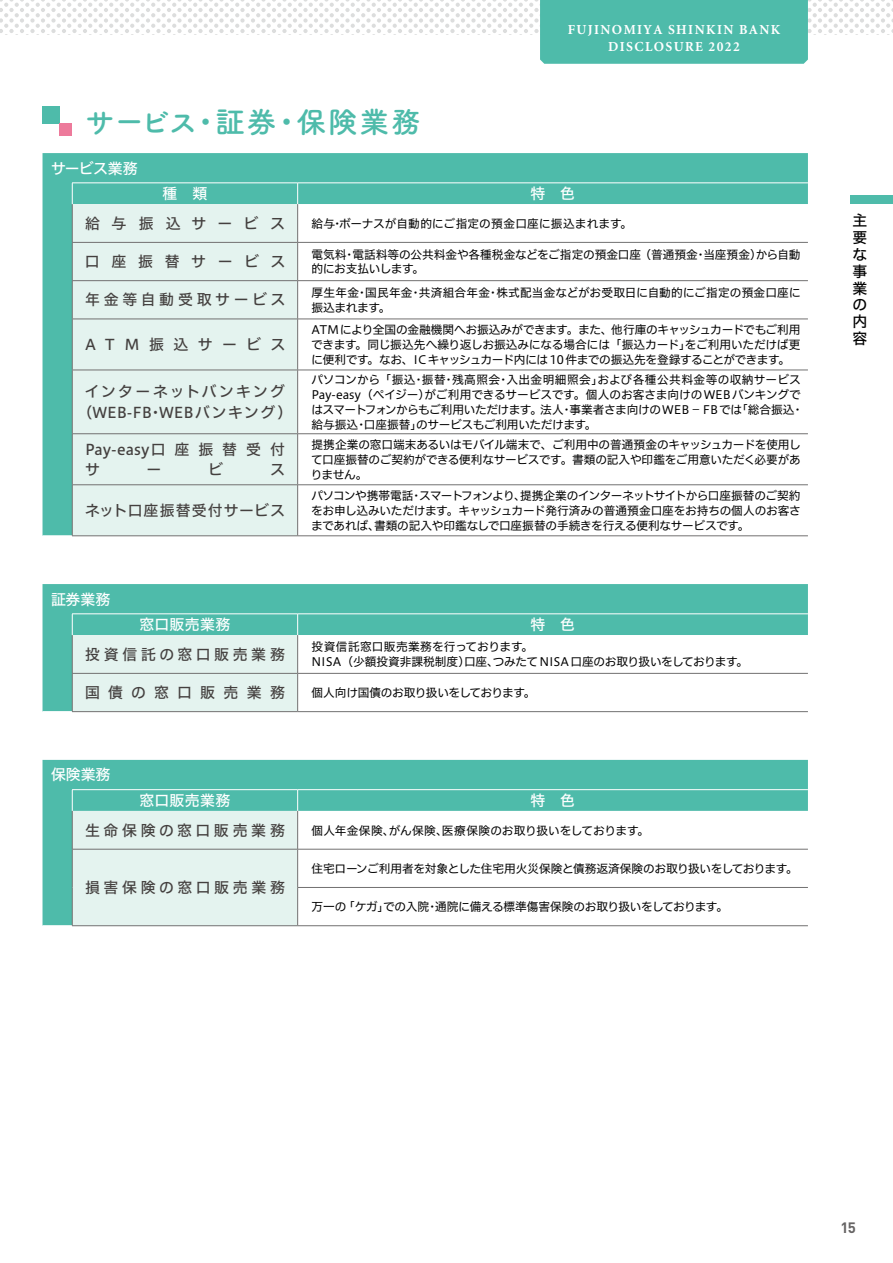
<style>
.page{position:relative;width:893px;height:1263px;background:#fff}
.page>*{position:absolute;margin:0;border:0;box-sizing:border-box;transform-origin:0 0}
.t1{font:29.7px "Tsuku A Rd Gothic Std B";letter-spacing:.06em;color:#4ebbaa}
.t2{font:14.85px "Hiragino UD Sans F Std W5";letter-spacing:.24em;color:#44403f}
.t3{font:14.85px "Hiragino UD Sans F Std W5";color:#fff}
.t4{font:14.85px/20.2px "Hiragino UD Sans F Std W5";letter-spacing:.11em;color:#44403f;text-align:center}
.t5{font:14.85px/20.2px "Hiragino UD Sans F Std W5";letter-spacing:.005em;color:#44403f}
.t6{font:14.85px "Hiragino UD Sans F Std W5";letter-spacing:.06em;color:#44403f}
.t7{font:14.85px "Hiragino UD Sans F Std W5";letter-spacing:.63em;color:#44403f}
.t8{font:14.85px "Hiragino UD Sans F Std W5";letter-spacing:.555em;color:#44403f}
.t9{font:14.85px "Hiragino UD Sans F Std W5";letter-spacing:.785em;color:#44403f}
.t10{font:14.85px "Hiragino UD Sans F Std W5";letter-spacing:.775em;color:#44403f}
.t11{font:14.85px/17px "Hiragino UD Sans F Std W5";color:#000;text-align:justify}
.t12{font:700 14.85px "DIN";color:#666464}
.t13{font:700 13.8px/17px "Minion";letter-spacing:.1em;color:#fff;text-align:center}
.t14{font:11.7px/14.9px "Hiragino UD Sans F Std W4";letter-spacing:-.015em;color:#000}
.t15{font:11.7px/14.9px "Hiragino UD Sans F Std W4";letter-spacing:.01em;color:#000}
.t16{font:11.7px "Hiragino UD Sans F Std W4";letter-spacing:-.035em;color:#000}
</style>
<div class="page">
<svg style="left:0;top:0;width:893px;height:33px"></svg>
<div style="left:43px;top:106px;width:17px;height:17px;background:#4ebbaa"></div>
<div style="left:60px;top:123px;width:12px;height:13px;background:#ed7a9b"></div>
<div style="left:43px;top:153px;width:765px;height:382px;background:#4ebbaa"></div>
<div style="left:73px;top:204px;width:224px;height:331px;background:#e4f3ef"></div>
<svg style="left:298px;top:204px;width:510px;height:331px"></svg>
<svg style="left:43px;top:535px;width:29px;height:1px"></svg>
<hr style="left:72px;top:183px;width:226px;height:1px;background:#fff">
<svg style="left:72px;top:183px;width:1px;height:21px"></svg>
<hr style="left:298px;top:183px;width:510px;height:1px;background:#fff">
<svg style="left:297px;top:183px;width:1px;height:21px"></svg>
<hr style="left:298px;top:242px;width:510px;height:1px;background:#727171">
<hr style="left:298px;top:280px;width:510px;height:1px;background:#727171">
<hr style="left:298px;top:319px;width:510px;height:1px;background:#727171">
<hr style="left:298px;top:370px;width:510px;height:1px;background:#727171">
<hr style="left:298px;top:433px;width:510px;height:1px;background:#727171">
<hr style="left:298px;top:484px;width:510px;height:1px;background:#727171">
<hr style="left:298px;top:535px;width:510px;height:1px;background:#727171">
<hr style="left:72px;top:204px;width:1px;height:38px;background:#727171">
<hr style="left:297px;top:204px;width:1px;height:38px;background:#727171">
<hr style="left:72px;top:242px;width:226px;height:1px;background:#727171">
<hr style="left:72px;top:280px;width:226px;height:1px;background:#727171">
<hr style="left:72px;top:319px;width:226px;height:1px;background:#727171">
<hr style="left:72px;top:243px;width:1px;height:37px;background:#727171">
<hr style="left:297px;top:243px;width:1px;height:37px;background:#727171">
<hr style="left:72px;top:281px;width:1px;height:38px;background:#727171">
<hr style="left:297px;top:281px;width:1px;height:38px;background:#727171">
<hr style="left:72px;top:319px;width:1px;height:51px;background:#727171">
<hr style="left:297px;top:319px;width:1px;height:51px;background:#727171">
<hr style="left:72px;top:370px;width:226px;height:1px;background:#727171">
<hr style="left:72px;top:370px;width:1px;height:63px;background:#727171">
<hr style="left:297px;top:370px;width:1px;height:63px;background:#727171">
<hr style="left:72px;top:433px;width:226px;height:1px;background:#727171">
<hr style="left:72px;top:484px;width:226px;height:1px;background:#727171">
<hr style="left:72px;top:434px;width:1px;height:50px;background:#727171">
<hr style="left:297px;top:434px;width:1px;height:50px;background:#727171">
<hr style="left:72px;top:485px;width:1px;height:50px;background:#727171">
<hr style="left:297px;top:485px;width:1px;height:50px;background:#727171">
<hr style="left:72px;top:535px;width:226px;height:1px;background:#727171">
<div style="left:43px;top:584px;width:765px;height:30px;background:#4ebbaa"></div>
<svg style="left:43px;top:614px;width:765px;height:98px"></svg>
<hr style="left:298px;top:673px;width:510px;height:1px;background:#727171">
<hr style="left:298px;top:711px;width:510px;height:1px;background:#727171">
<hr style="left:72px;top:635px;width:1px;height:38px;background:#727171">
<hr style="left:297px;top:635px;width:1px;height:38px;background:#727171">
<hr style="left:72px;top:673px;width:226px;height:1px;background:#727171">
<hr style="left:72px;top:711px;width:226px;height:1px;background:#727171">
<hr style="left:72px;top:674px;width:1px;height:37px;background:#727171">
<hr style="left:297px;top:674px;width:1px;height:37px;background:#727171">
<div style="left:43px;top:760px;width:765px;height:51px;background:#4ebbaa"></div>
<svg style="left:298px;top:811px;width:510px;height:114px"></svg>
<hr style="left:72px;top:789px;width:226px;height:1px;background:#fff">
<hr style="left:298px;top:789px;width:510px;height:1px;background:#fff">
<svg style="left:43px;top:790px;width:255px;height:136px;background:#bee4dd"></svg>
<hr style="left:298px;top:849px;width:510px;height:1px;background:#727171">
<hr style="left:297px;top:887px;width:511px;height:1px;background:#727171">
<hr style="left:298px;top:925px;width:510px;height:1px;background:#727171">
<hr style="left:72px;top:811px;width:1px;height:38px;background:#727171">
<hr style="left:297px;top:811px;width:1px;height:38px;background:#727171">
<hr style="left:72px;top:849px;width:226px;height:1px;background:#727171">
<hr style="left:72px;top:925px;width:226px;height:1px;background:#727171">
<hr style="left:72px;top:849px;width:1px;height:38px;background:#727171">
<hr style="left:297px;top:849px;width:1px;height:38px;background:#727171">
<hr style="left:72px;top:887px;width:1px;height:38px;background:#727171">
<hr style="left:297px;top:888px;width:1px;height:37px;background:#727171">
<div style="left:850px;top:196px;width:43px;height:8px;background:#4ebbaa"></div>
<div style="left:540px;top:0;width:268px;height:64px;background:#4ebbaa"></div>
<p class="t13" style="left:568px;top:21px;width:214px">FUJINOMIYA SHINKIN BANK<br>DISCLOSURE 2022</p>
<h1 class="t1" style="left:85px;top:98px;width:338px">サービス・証券・保険業務</h1>
<p class="t3" style="left:51px;top:157px;width:88px">サービス業務</p>
<p class="t3" style="left:163px;top:182px;width:46px">種　類</p>
<p class="t3" style="left:530px;top:182px;width:46px">特　色</p>
<p class="t9" style="left:85px;top:212px;width:201px">給与振込サービス</p>
<p class="t15" style="left:311px;top:215px;width:322px">給与・ボーナスが自動的にご指定の預金口座に振込まれます。</p>
<p class="t10" style="left:85px;top:250px;width:202px">口座振替サービス</p>
<p class="t14" style="left:311px;top:246px;width:490px">電気料・電話料等の公共料金や各種税金などをご指定の預金口座（普通預金・当座預金）から自動的にお支払いします。</p>
<p class="t2" style="left:85px;top:289px;width:202px">年金等自動受取サービス</p>
<p class="t15" style="left:311px;top:284px;width:491px">厚生年金・国民年金・共済組合年金・株式配当金などがお受取日に自動的にご指定の預金口座に振込まれます。</p>
<p class="t7" style="left:85px;top:333px;width:202px">ATM振込サービス</p>
<p class="t14" style="left:311px;top:321px;width:491px;text-align:justify">ATMにより全国の金融機関へお振込みができます。また、他行庫のキャッシュカードでもご利用できます。同じ振込先へ繰り返しお振込みになる場合には「振込カード」をご利用いただけば更に便利です。なお、ICキャッシュカード内には10 件までの振込先を登録することができます。</p>
<p class="t4" style="left:78px;top:381px;width:216px">インターネットバンキング（WEB-FB・WEBバンキング）</p>
<p class="t14" style="left:311px;top:371px;width:494px">パソコンから「振込・振替・残高照会・入出金明細照会」および各種公共料金等の収納サービスPay-easy（ペイジー）がご利用できるサービスです。個人のお客さま向けのWEBバンキングではスマートフォンからもご利用いただけます。法人・事業者さま向けのWEB－FBでは「総合振込・給与振込・口座振替」のサービスもご利用いただけます。</p>
<p class="t5" style="left:85px;top:438px;width:201px">Pay-easy口座 振 替 受 付サ</p>
<p class="t14" style="left:311px;top:436px;width:491px;text-align:justify">提携企業の窓口端末あるいはモバイル端末で、ご利用中の普通預金のキャッシュカードを使用して口座振替のご契約ができる便利なサービスです。書類の記入や印鑑をご用意いただく必要がありません。</p>
<p class="t2" style="left:147px;top:458px;width:16px">ー</p>
<p class="t2" style="left:208px;top:458px;width:16px">ビ</p>
<p class="t2" style="left:270px;top:458px;width:16px">ス</p>
<p class="t6" style="left:85px;top:499px;width:201px">ネット口座振替受付サービス</p>
<p class="t3" style="left:51px;top:588px;width:61px">証券業務</p>
<p class="t14" style="left:311px;top:487px;width:491px;text-align:justify">パソコンや携帯電話・スマートフォンより、提携企業のインターネットサイトから口座振替のご契約をお申し込みいただけます。キャッシュカード発行済みの普通預金口座をお持ちの個人のお客さまであれば、書類の記入や印鑑なしで口座振替の手続きを行える便利なサービスです。</p>
<p class="t3" style="left:139px;top:613px;width:93px">窓口販売業務</p>
<p class="t3" style="left:530px;top:613px;width:46px">特　色</p>
<p class="t2" style="left:85px;top:643px;width:201px">投資信託の窓口販売業務</p>
<p class="t14" style="left:311px;top:639px;width:438px">投資信託窓口販売業務を行っております。<br>NISA（少額投資非課税制度）口座、つみたてNISA口座のお取り扱いをしております。</p>
<p class="t8" style="left:85px;top:681px;width:201px">国債の窓口販売業務</p>
<p class="t16" style="left:311px;top:684px;width:226px">個人向け国債のお取り扱いをしております。</p>
<p class="t3" style="left:51px;top:763px;width:61px">保険業務</p>
<p class="t3" style="left:139px;top:789px;width:93px">窓口販売業務</p>
<p class="t3" style="left:530px;top:789px;width:46px">特　色</p>
<p class="t2" style="left:85px;top:819px;width:201px">生命保険の窓口販売業務</p>
<p class="t14" style="left:311px;top:822px;width:339px">個人年金保険、がん保険、医療保険のお取り扱いをしております。</p>
<p class="t2" style="left:85px;top:876px;width:201px">損害保険の窓口販売業務</p>
<p class="t14" style="left:311px;top:860px;width:488px">住宅ローンご利用者を対象とした住宅用火災保険と債務返済保険のお取り扱いをしております。</p>
<p class="t14" style="left:311px;top:898px;width:418px">万一の「ケガ」での入院・通院に備える標準傷害保険のお取り扱いをしております。</p>
<p class="t11" style="left:853px;top:211px;width:16px">主要な事業の内容</p>
<p class="t12" style="left:841px;top:1218px;width:17px">15</p>
</div>
